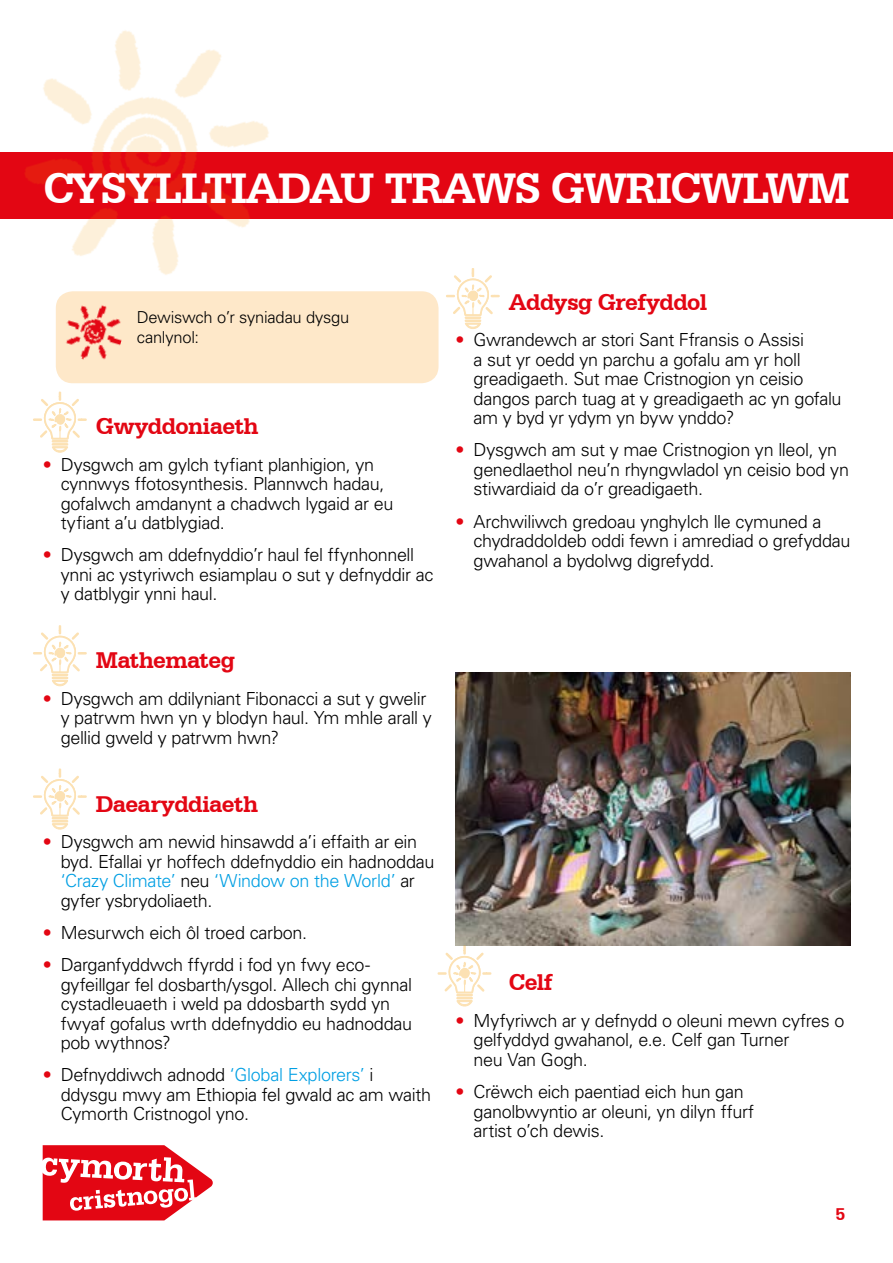
<style>
.page{position:relative;width:893px;height:1263px;background:#fff}
.page>*{position:absolute;margin:0;border:0;box-sizing:border-box;transform-origin:0 0}
.t1{font:700 45px "Serifa BT";letter-spacing:-.025em;color:#fff}
.t2{font:700 24px "Serifa BT";letter-spacing:-.02em;color:#e30613}
.t3{font:300 18px/19.5px "Univers CA";letter-spacing:-.02em;color:#000}
.t4{font:700 18px "Serifa BT";color:#e30613}
.t5{font:300 16.5px/19.5px "Univers CA";letter-spacing:-.015em;color:#000}
.s1{color:#e30613}
.s2{color:#009fe3}
</style>
<div class="page">
<div style="left:0;top:153px;width:893px;height:66px;background:#e30613"></div>
<img style="left:456px;top:672px;width:394px;height:273px">
<img style="left:0;top:30px;width:303px;height:274px">
<div style="left:56px;top:291px;width:382px;height:92px;background:#fee8c9;border-radius:17px"></div>
<img style="left:58px;top:297px;width:64px;height:63px">
<svg style="left:33px;top:392px;width:54px;height:61px"></svg>
<svg style="left:33px;top:625px;width:54px;height:62px"></svg>
<svg style="left:33px;top:769px;width:54px;height:61px"></svg>
<svg style="left:446px;top:268px;width:54px;height:61px"></svg>
<svg style="left:437px;top:946px;width:55px;height:61px"></svg>
<svg style="left:43px;top:1145px;width:170px;height:75px"></svg>
<h1 class="t1" style="left:43px;top:160px;width:807px">CYSYLLTIADAU TRAWS GWRICWLWM</h1>
<p class="t5" style="left:137px;top:307px;width:214px">Dewiswch o’r syniadau dysgu canlynol:</p>
<h2 class="t2" style="left:96px;top:411px;width:164px">Gwyddoniaeth</h2>
<p class="t3" style="left:61px;top:455px;width:334px;text-indent:-18px"><span class="s1">•</span> Dysgwch am gylch tyfiant planhigion, yn cynnwys ffotosynthesis. Plannwch hadau, gofalwch amdanynt a chadwch lygaid ar eu tyfiant a’u datblygiad.</p>
<p class="t3" style="left:61px;top:545px;width:374px;text-indent:-18px"><span class="s1">•</span> Dysgwch am ddefnyddio’r haul fel ffynhonnell ynni ac ystyriwch esiamplau o sut y defnyddir ac y datblygir ynni haul.</p>
<h2 class="t2" style="left:96px;top:645px;width:140px">Mathemateg</h2>
<p class="t3" style="left:61px;top:689px;width:373px;text-indent:-18px"><span class="s1">•</span> Dysgwch am ddilyniant Fibonacci a sut y gwelir y patrwm hwn yn y blodyn haul. Ym mhle arall y gellid gweld y patrwm hwn?</p>
<h2 class="t2" style="left:96px;top:789px;width:164px">Daearyddiaeth</h2>
<p class="t3" style="left:61px;top:832px;width:375px;text-indent:-18px"><span class="s1">•</span> Dysgwch am newid hinsawdd a’i effaith ar ein byd. Efallai yr hoffech ddefnyddio ein hadnoddau <span class="s2">‘Crazy Climate’</span> neu <span class="s2">‘Window on the World’</span> ar gyfer ysbrydoliaeth.</p>
<p class="t3" style="left:43px;top:923px;width:266px"><span class="s1">•</span> Mesurwch eich ôl troed carbon.</p>
<p class="t3" style="left:61px;top:955px;width:353px;text-indent:-18px"><span class="s1">•</span> Darganfyddwch ffyrdd i fod yn fwy eco&shy;gyfeillgar fel dosbarth/ysgol. Allech chi gynnal cystadleuaeth i weld pa ddosbarth sydd yn fwyaf gofalus wrth ddefnyddio eu hadnoddau pob wythnos?</p>
<p class="t3" style="left:61px;top:1065px;width:372px;text-indent:-18px"><span class="s1">•</span> Defnyddiwch adnodd <span class="s2">‘Global Explorers’</span> i ddysgu mwy am Ethiopia fel gwald ac am waith<br>Cymorth Cristnogol yno.</p>
<h2 class="t2" style="left:509px;top:287px;width:200px">Addysg Grefyddol</h2>
<p class="t3" style="left:474px;top:330px;width:370px;text-indent:-18px"><span class="s1">•</span> Gwrandewch ar stori Sant Ffransis o Assisi<br>a sut yr oedd yn parchu a gofalu am yr holl greadigaeth. Sut mae Cristnogion yn ceisio dangos parch tuag at y greadigaeth ac yn gofalu am y byd yr ydym yn byw ynddo?</p>
<p class="t3" style="left:474px;top:440px;width:377px;text-indent:-18px"><span class="s1">•</span> Dysgwch am sut y mae Cristnogion yn lleol, yn genedlaethol neu’n rhyngwladol yn ceisio bod yn stiwardiaid da o’r greadigaeth.</p>
<p class="t3" style="left:474px;top:511px;width:378px;text-indent:-18px"><span class="s1">•</span> Archwiliwch gredoau ynghylch lle cymuned a chydraddoldeb oddi fewn i amrediad o grefyddau gwahanol a bydolwg digrefydd.</p>
<h2 class="t2" style="left:509px;top:967px;width:46px">Celf</h2>
<p class="t3" style="left:474px;top:1011px;width:372px;text-indent:-18px"><span class="s1">•</span> Myfyriwch ar y defnydd o oleuni mewn cyfres o gelfyddyd gwahanol, e.e. Celf gan Turner<br>neu Van Gogh.</p>
<p class="t3" style="left:474px;top:1082px;width:282px;text-indent:-18px"><span class="s1">•</span> Crëwch eich paentiad eich hun gan ganolbwyntio ar oleuni, yn dilyn ffurf artist o’ch dewis.</p>
<p class="t4" style="left:836px;top:1203px;width:11px">5</p>
</div>
